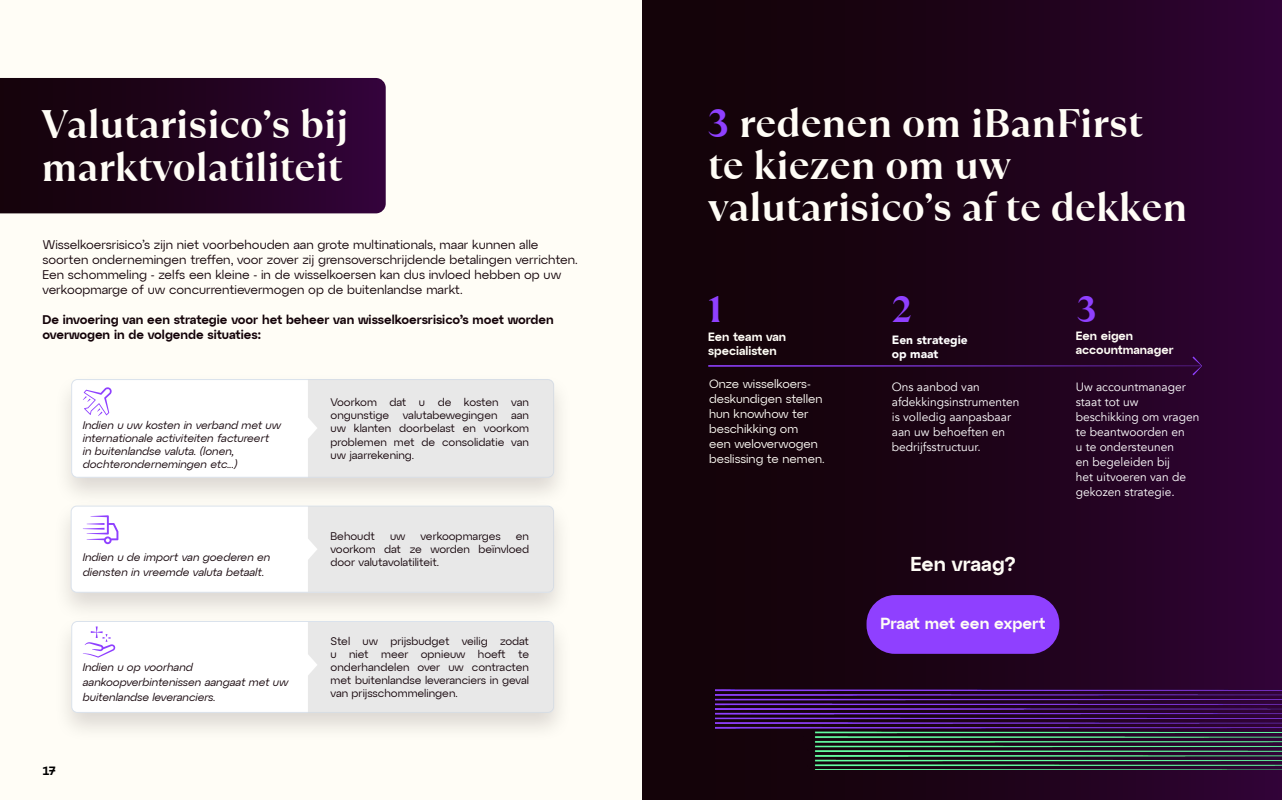
<style>
.page{position:relative;width:1282px;height:800px;background:#fff}
.page>*{position:absolute;margin:0;border:0;box-sizing:border-box;transform-origin:0 0}
.t1{font:700 39.7px/42px "TT Ramillas";color:#fffdf6}
.t2{font:700 37px "TT Ramillas";color:#8f40ff}
.t3{font:600 20px "Atyp Display";color:#fffdf6}
.t4{font:600 16px "Atyp Display";color:#fffdf6}
.t5{font:12.5px/15px "Atyp Display";color:#140309}
.t6{font:600 12.5px/15px "Atyp Display";color:#140309}
.t7{font:12px/15px "Avenir";color:#fff}
.t8{font:12px/15px "Atyp Display";color:#fffdf6}
.t9{font:600 12px/14.4px "Atyp Display";color:#fffdf6}
.t10{font:900 12px/14.4px "Avenir";color:#fff}
.t11{font:600 12px "Atyp Display";color:#000}
.t12{font:11px/13px "Atyp Display";color:#140309;text-align:justify}
.t13{font:italic 11px/15px "Atyp Display";color:#140309}
.s1{color:#8f40ff}
</style>
<div class="page">
<div style="left:0;top:0;width:1281px;height:799px;background:#fffdf6"></div>
<div style="left:642px;top:0;width:639px;height:799px;background:linear-gradient(to right,#0f0301,#2d0332)"></div>
<div style="left:866px;top:595px;width:193px;height:58px;background:#8f40ff;border-radius:28px"></div>
<img style="left:715px;top:689px;width:566px;height:80px">
<svg style="left:0;top:78px;width:386px;height:135px;background:#22031f"></svg>
<div style="left:53px;top:371px;width:519px;height:136px;background:#140309;opacity:.15"></div>
<div style="left:72px;top:379px;width:481px;height:98px;background:#fff;border-radius:6px"></div>
<div style="left:71px;top:379px;width:482px;height:98px;border:1px solid #dae2ec;border-radius:6px"></div>
<div style="left:308px;top:379px;width:245px;height:98px;background:#e8e8e8"></div>
<div style="left:52px;top:498px;width:520px;height:124px;background:#140309;opacity:.15"></div>
<div style="left:71px;top:506px;width:482px;height:86px;background:#fff;border-radius:6px"></div>
<div style="left:71px;top:506px;width:482px;height:86px;border:1px solid #dae2ec;border-radius:6px"></div>
<div style="left:53px;top:613px;width:520px;height:129px;background:#140309;opacity:.15"></div>
<div style="left:72px;top:621px;width:481px;height:91px;background:#fff;border-radius:6px"></div>
<div style="left:72px;top:621px;width:481px;height:91px;border:1px solid #dae2ec;border-radius:6px"></div>
<div style="left:308px;top:506px;width:245px;height:86px;background:#e8e8e8"></div>
<div style="left:308px;top:622px;width:245px;height:90px;background:#e8e8e8"></div>
<svg style="left:83px;top:387px;width:29px;height:29px"></svg>
<svg style="left:83px;top:515px;width:35px;height:29px"></svg>
<svg style="left:83px;top:626px;width:33px;height:31px"></svg>
<svg style="left:708px;top:356px;width:493px;height:19px;background:#230624"></svg>
<h1 class="t1" style="left:42px;top:102px;width:308px;line-height:43.3px">Valutarisico’s bij marktvolatiliteit</h1>
<p class="t5" style="left:43px;top:236px;width:536px">Wisselkoersrisico’s zijn niet voorbehouden aan grote multinationals, maar kunnen alle soorten ondernemingen treffen, voor zover zij grensoverschrijdende betalingen verrichten.<br>Een schommeling - zelfs een kleine - in de wisselkoersen kan dus invloed hebben op uw verkoopmarge of uw concurrentievermogen op de buitenlandse markt.</p>
<p class="t6" style="left:43px;top:311px;width:512px">De invoering van een strategie voor het beheer van wisselkoersrisico’s moet worden overwogen in de volgende situaties:</p>
<p class="t13" style="left:83px;top:418px;width:200px;line-height:13px">Indien u uw kosten in verband met uw internationale activiteiten factureert<br>in buitenlandse valuta. (lonen, dochterondernemingen etc...)</p>
<p class="t13" style="left:83px;top:549px;width:189px">Indien u de import van goederen en diensten in vreemde valuta betaalt.</p>
<p class="t11" style="left:43px;top:761px;width:14px">17</p>
<p class="t13" style="left:83px;top:658px;width:207px">Indien u op voorhand aankoopverbintenissen aangaat met uw buitenlandse leveranciers.</p>
<p class="t12" style="left:330px;top:395px;width:200px">Voorkom dat u de kosten van ongunstige valutabewegingen aan uw klanten doorbelast en voorkom problemen met de consolidatie van uw jaarrekening.</p>
<p class="t12" style="left:330px;top:529px;width:46px">Behoudt</p>
<p class="t12" style="left:390px;top:529px;width:17px">uw</p>
<p class="t12" style="left:420px;top:529px;width:82px">verkoopmarges</p>
<p class="t12" style="left:330px;top:529px;width:200px;text-indent:185px">en voorkom dat ze worden beïnvloed door valutavolatiliteit.</p>
<p class="t12" style="left:330px;top:634px;width:200px">Stel uw prijsbudget veilig zodat u niet meer opnieuw hoeft te onderhandelen over uw contracten met buitenlandse leveranciers in geval van prijsschommelingen.</p>
<h1 class="t1" style="left:708px;top:102px;width:480px"><span class="s1">3</span> redenen om iBanFirst te kiezen om uw valutarisico’s af te dekken</h1>
<h2 class="t2" style="left:708px;top:286px;width:16px">1</h2>
<h2 class="t2" style="left:891px;top:286px;width:22px">2</h2>
<h2 class="t2" style="left:1077px;top:286px;width:21px">3</h2>
<p class="t10" style="left:891px;top:332px;width:77px">Een strategie op maat</p>
<p class="t9" style="left:1075px;top:328px;width:99px">Een eigen accountmanager</p>
<p class="t7" style="left:1075px;top:379px;width:125px">Uw accountmanager staat tot uw beschikking om vragen te beantwoorden en<br>u te ondersteunen<br>en begeleiden bij<br>het uitvoeren van de gekozen strategie.</p>
<p class="t9" style="left:708px;top:329px;width:80px">Een team van specialisten</p>
<p class="t8" style="left:709px;top:375px;width:117px">Onze wisselkoers&shy;deskundigen stellen hun knowhow ter beschikking om<br>een weloverwogen beslissing te nemen.</p>
<p class="t7" style="left:891px;top:379px;width:129px">Ons aanbod van afdekkingsinstrumenten is volledig aanpasbaar aan uw behoeften en bedrijfsstructuur.</p>
<h3 class="t3" style="left:910px;top:548px;width:107px">Een vraag?</h3>
<h3 class="t4" style="left:880px;top:610px;width:166px">Praat met een expert</h3>
</div>
